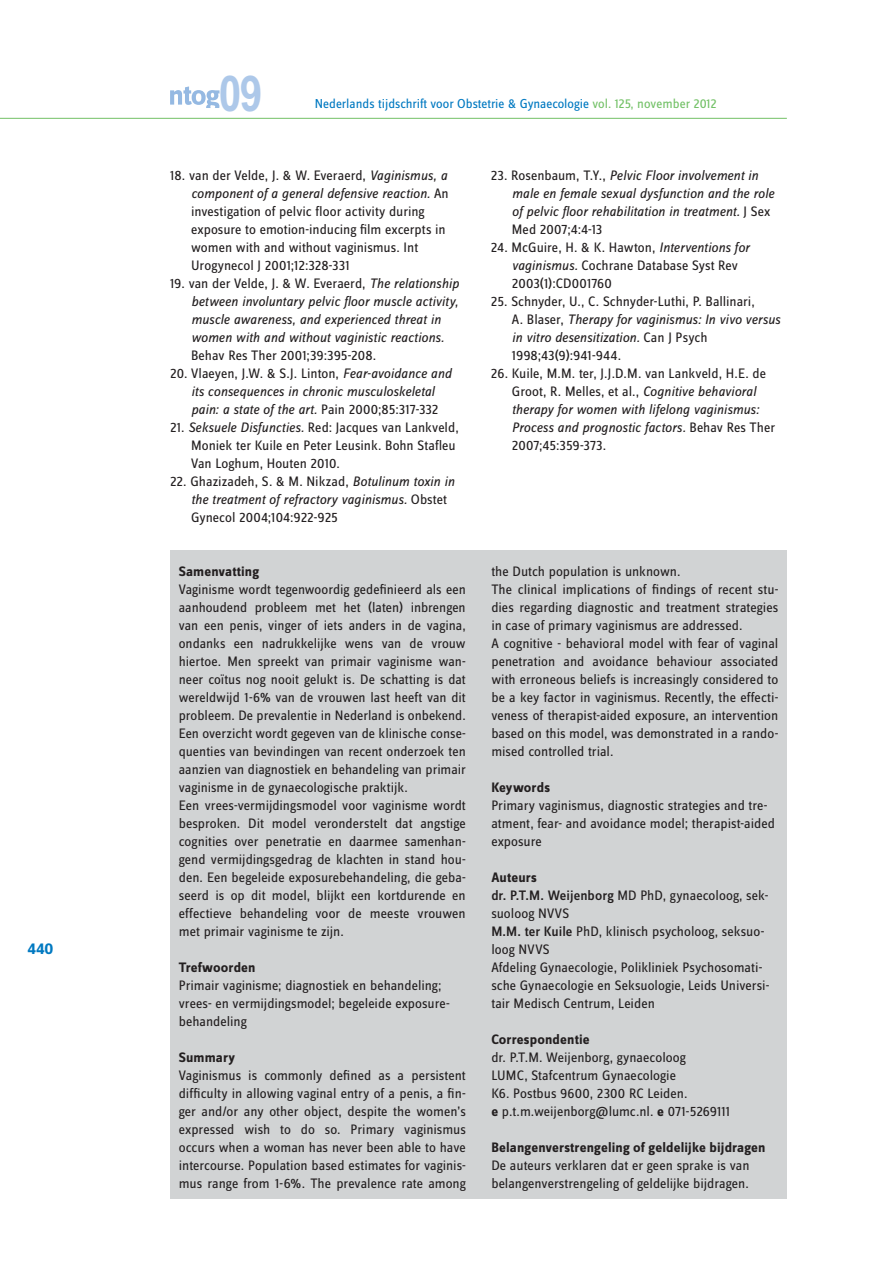
<style>
.page{position:relative;width:893px;height:1263px;background:#fff}
.page>*{position:absolute;margin:0;border:0;box-sizing:border-box;transform-origin:0 0}
.t1{font:700 condensed 49.5px "M Arial";color:#adc8e9}
.t2{font:700 16.5px "Zine Sans Dis";color:#0079c1}
.t3{font:14.25px/18px "Zine Sans Dis";color:#231f20}
.t4{font:italic 14.25px/18px "Zine Sans Dis";letter-spacing:-.005em;color:#231f20}
.t5{font:700 14.25px "Zine Sans Dis";letter-spacing:.01em;color:#231f20}
.t6{font:13.5px "Zine Sans Dis";color:#0079c1}
.s1{color:#73c167}
.s2{font-style:italic}
.s3{font-style:normal}
.s4{font-weight:700}
.s5{font-family:"Zine Sans Dis Medium Roman Tf"}
</style>
<div class="page">
<hr style="left:0;top:118px;width:787px;height:1px;background:#73c167">
<svg style="left:170px;top:86px;width:50px;height:22px"></svg>
<div style="left:170px;top:550px;width:617px;height:648px;background:#d1d3d4"></div>
<p class="t2" style="left:27px;top:940px;width:28px">440</p>
<h1 class="t1" style="left:219px;top:64px;width:45px">09</h1>
<p class="t6" style="left:315px;top:97px;width:403px">Nederlands tijdschrift voor Obstetrie &amp; Gynaecologie <span class="s1">vol. 125, november 2012</span></p>
<p class="t3" style="left:191px;top:167px;width:259px;text-indent:-21px">18. van der Velde, J. &amp; W. Everaerd, <span class="s2">Vaginismus, a component of a general defensive reaction.</span> An investigation of pelvic floor activity during exposure to emotion-inducing film excerpts in women with and without vaginismus. Int Urogynecol J 2001;12:328-331</p>
<p class="t4" style="left:191px;top:275px;width:269px;text-indent:-21px"><span class="s3">19. van der Velde, J. &amp; W. Everaerd,</span> The relationship between involuntary pelvic floor muscle activity, muscle awareness, and experienced threat in women with and without vaginistic reactions.</p>
<p class="t3" style="left:191px;top:347px;width:187px">Behav Res Ther 2001;39:395-208.</p>
<p class="t4" style="left:170px;top:365px;width:283px;text-align:center"><span class="s3">20. Vlaeyen, J.W. &amp; S.J. Linton,</span> Fear-avoidance and its consequences in chronic musculoskeletal<br>pain: a state of the art. <span class="s3">Pain 2000;85:317-332</span></p>
<p class="t3" style="left:191px;top:419px;width:269px;text-indent:-21px">21. <span class="s2">Seksuele Disfuncties.</span> Red: Jacques van Lankveld,<br>Moniek ter Kuile en Peter Leusink. Bohn Stafleu<br>Van Loghum, Houten 2010.</p>
<p class="t3" style="left:191px;top:473px;width:265px;text-indent:-21px">22. Ghazizadeh, S. &amp; M. Nikzad, <span class="s2">Botulinum toxin in the treatment of refractory vaginismus.</span> Obstet<br>Gynecol 2004;104:922-925</p>
<p class="t5" style="left:179px;top:564px;width:82px">Samenvatting</p>
<p class="t3" style="left:179px;top:581px;width:289px">Vaginisme wordt tegenwoordig gedefinieerd als een aanhoudend probleem met het (laten) inbrengen van een penis, vinger of iets anders in de vagina, ondanks een nadrukkelijke wens van de vrouw hiertoe. Men spreekt van primair vaginisme wan&shy;neer coïtus nog nooit gelukt is. De schatting is dat wereldwijd 1-6% van de vrouwen last heeft van dit probleem. De prevalentie in Nederland is onbekend.<br>Een overzicht wordt gegeven van de klinische conse&shy;quenties van bevindingen van recent onderzoek ten aanzien van diagnostiek en behandeling van primair vaginisme in de gynaecologische praktijk.<br>Een vrees-vermijdingsmodel voor vaginisme wordt besproken. Dit model veronderstelt dat angstige cognities over penetratie en daarmee samenhan&shy;gend vermijdingsgedrag de klachten in stand hou&shy;den. Een begeleide exposurebehandeling, die geba&shy;seerd is op dit model, blijkt een kortdurende en effectieve behandeling voor de meeste vrouwen met primair vaginisme te zijn.</p>
<p class="t5" style="left:179px;top:960px;width:78px">Trefwoorden</p>
<p class="t3" style="left:179px;top:977px;width:272px">Primair vaginisme; diagnostiek en behandeling; vrees- en vermijdingsmodel; begeleide exposure&shy;behandeling</p>
<p class="t5" style="left:179px;top:1050px;width:58px">Summary</p>
<p class="t3" style="left:179px;top:1067px;width:289px;text-align:justify">Vaginismus is commonly defined as a persistent difficulty in allowing vaginal entry of a penis, a fin&shy;ger and/or any other object, despite the women’s expressed wish to do so. Primary vaginismus occurs when a woman has never been able to have intercourse. Population based estimates for vaginis&shy;mus range from 1-6%. The prevalence rate among</p>
<p class="t4" style="left:512px;top:167px;width:264px;text-indent:-21px"><span class="s3">23. Rosenbaum, T.Y.,</span> Pelvic Floor involvement in male en female sexual dysfunction and the role of pelvic floor rehabilitation in treatment. <span class="s3">J Sex Med 2007;4:4-13</span></p>
<p class="t3" style="left:512px;top:239px;width:239px;text-indent:-21px">24. McGuire, H. &amp; K. Hawton, <span class="s2">Interventions for vaginismus.</span> Cochrane Database Syst Rev<br>2003(1):CD001760</p>
<p class="t3" style="left:512px;top:293px;width:270px;text-indent:-21px">25. Schnyder, U., C. Schnyder-Luthi, P. Ballinari,<br>A. Blaser, <span class="s2">Therapy for vaginismus: In vivo versus in vitro desensitization.</span> Can J Psych 1998;43(9):941-944.</p>
<p class="t3" style="left:512px;top:365px;width:265px;text-indent:-21px">26. Kuile, M.M. ter, J.J.D.M. van Lankveld, H.E. de Groot, R. Melles, et al., <span class="s2">Cognitive behavioral therapy for women with lifelong vaginismus:<br>Process and prognostic factors.</span> Behav Res Ther 2007;45:359-373.</p>
<p class="t3" style="left:491px;top:563px;width:289px">the Dutch population is unknown.<br>The clinical implications of findings of recent stu&shy;dies regarding diagnostic and treatment strategies in case of primary vaginismus are addressed.<br>A cognitive - behavioral model with fear of vaginal penetration and avoidance behaviour associated with erroneous beliefs is increasingly considered to be a key factor in vaginismus. Recently, the effecti&shy;veness of therapist-aided exposure, an intervention based on this model, was demonstrated in a rando&shy;mised controlled trial.</p>
<p class="t5" style="left:491px;top:780px;width:60px">Keywords</p>
<p class="t3" style="left:491px;top:797px;width:285px">Primary vaginismus, diagnostic strategies and tre&shy;atment, fear- and avoidance model; therapist-aided exposure</p>
<p class="t3" style="left:491px;top:869px;width:280px"><span class="s4">Auteurs<br></span><span class="s5">dr. P.T.M. Weijenborg</span> MD PhD, gynaecoloog, sek&shy;suoloog NVVS<br><span class="s5">M.M. ter Kuile</span> PhD, klinisch psycholoog, seksuo&shy;loog NVVS<br>Afdeling Gynaecologie, Polikliniek Psychosomati&shy;sche Gynaecologie en Seksuologie, Leids Universi&shy;tair Medisch Centrum, Leiden</p>
<p class="t5" style="left:491px;top:1032px;width:100px">Correspondentie</p>
<p class="t3" style="left:491px;top:1049px;width:240px">dr. P.T.M. Weijenborg, gynaecoloog<br>LUMC, Stafcentrum Gynaecologie<br>K6. Postbus 9600, 2300 RC Leiden.<br><span class="s4">e</span> p.t.m.weijenborg@lumc.nl. <span class="s4">e</span> 071-5269111</p>
<p class="t5" style="left:491px;top:1140px;width:276px">Belangenverstrengeling of geldelijke bijdragen</p>
<p class="t3" style="left:491px;top:1157px;width:260px">De auteurs verklaren dat er geen sprake is van belangenverstrengeling of geldelijke bijdragen.</p>
</div>
